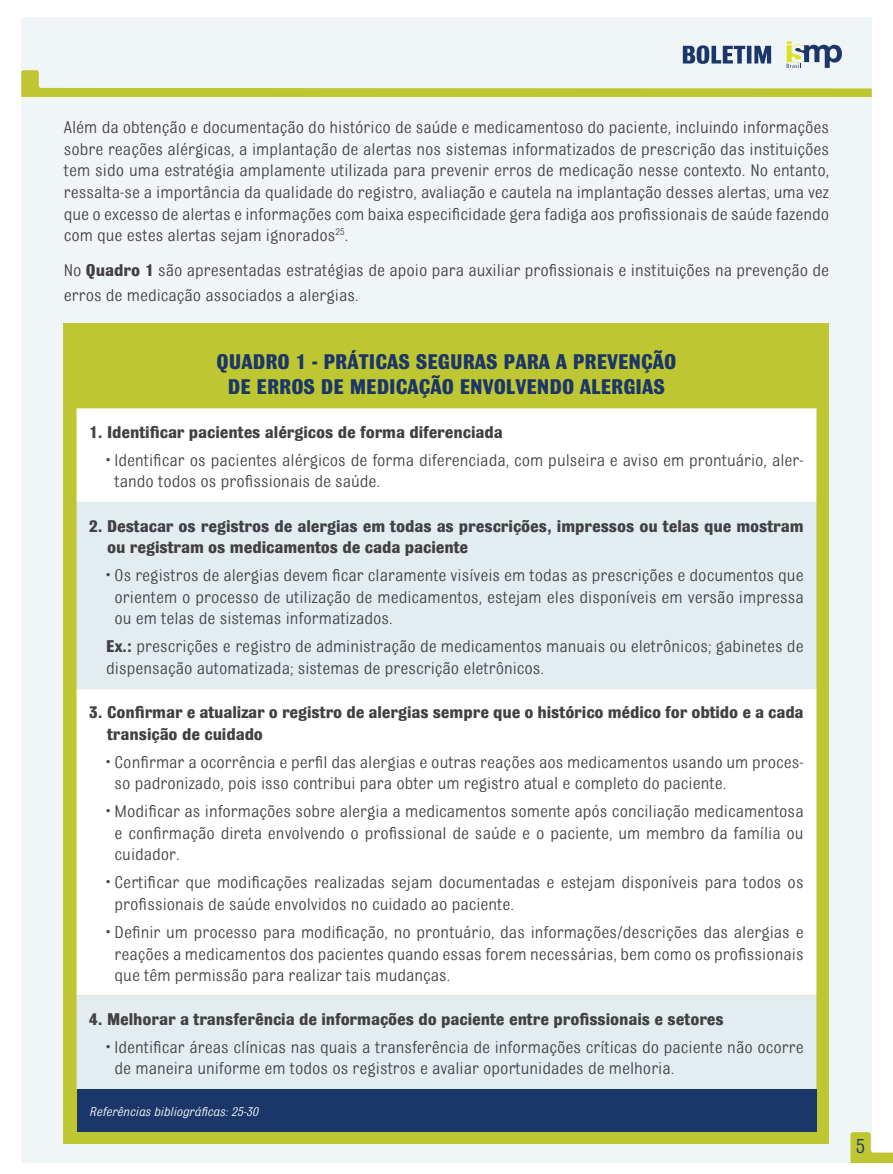
<style>
.page{position:relative;width:893px;height:1174px;background:#fff}
.page>*{position:absolute;margin:0;border:0;box-sizing:border-box;transform-origin:0 0}
.t1{font:700 22.5px "Bulldog";color:#1b3668}
.t2{font:21.6px "Bulldog";color:#1b3668}
.t3{font:18px/21.6px "Bulldog";color:#414042}
.t4{font:700 18px/21.6px "Bulldog";letter-spacing:-.005em;color:#414042}
.t5{font:italic 13.5px "Bulldog";color:#fff}
.s1{font-weight:700}
</style>
<div class="page">
<div style="left:21px;top:18px;width:851px;height:1145px;background:#f0f5f8"></div>
<svg style="left:21px;top:41px;width:851px;height:56px"></svg>
<svg style="left:850px;top:1132px;width:43px;height:31px"></svg>
<div style="left:64px;top:323px;width:765px;height:821px;background:#bec731"></div>
<div style="left:77px;top:408px;width:739px;height:94px;background:#fff"></div>
<svg style="left:77px;top:502px;width:739px;height:587px;background:#f1f5f8"></svg>
<div style="left:77px;top:1089px;width:739px;height:42px;background:#1b3668"></div>
<p class="t3" style="left:64px;top:116px;width:767px;text-align:justify">Além da obtenção e documentação do histórico de saúde e medicamentoso do paciente, incluindo informações sobre reações alérgicas, a implantação de alertas nos sistemas informatizados de prescrição das instituições tem sido uma estratégia amplamente utilizada para prevenir erros de medicação nesse contexto. No entanto, ressalta-se a importância da qualidade do registro, avaliação e cautela na implantação desses alertas, uma vez que o excesso de alertas e informações com baixa especificidade gera fadiga aos profissionais de saúde fazendo com que estes alertas sejam ignorados<sup>25</sup>.</p>
<p class="t3" style="left:64px;top:257px;width:767px;line-height:25.5px">No <span class="s1">Quadro 1</span> são apresentadas estratégias de apoio para auxiliar profissionais e instituições na prevenção de erros de medicação associados a alergias.</p>
<p class="t1" style="left:217px;top:350px;width:25px">Quadro</p>
<p class="t1" style="left:295px;top:350px;width:85px">1 - Práticas</p>
<p class="t1" style="left:416px;top:350px;width:13px">seguras</p>
<p class="t1" style="left:504px;top:350px;width:13px">para</p>
<p class="t1" style="left:556px;top:350px;width:30px">a prevenção</p>
<p class="t1" style="left:228px;top:375px;width:42px">de erros</p>
<p class="t1" style="left:321px;top:375px;width:42px">de medicação</p>
<p class="t1" style="left:460px;top:375px;width:13px">envolvendo</p>
<p class="t1" style="left:580px;top:375px;width:12px">alergias</p>
<p class="t4" style="left:89px;top:421px;width:415px">1. Identificar pacientes alérgicos de forma diferenciada</p>
<p class="t3" style="left:115px;top:449px;width:691px;text-indent:-8px">• Identificar os pacientes alérgicos de forma diferenciada, com pulseira e aviso em prontuário, aler&shy;tando todos os profissionais de saúde.</p>
<p class="t4" style="left:107px;top:515px;width:698px;text-indent:-18px">2. Destacar os registros de alergias em todas as prescrições, impressos ou telas que mostram ou registram os medicamentos de cada paciente</p>
<p class="t3" style="left:115px;top:564px;width:691px;text-align:justify;text-indent:-8px">• Os registros de alergias devem ficar claramente visíveis em todas as prescrições e documentos que orientem o processo de utilização de medicamentos, estejam eles disponíveis em versão impressa ou em telas de sistemas informatizados.</p>
<p class="t3" style="left:106px;top:635px;width:699px"><span class="s1">Ex.:</span> prescrições e registro de administração de medicamentos manuais ou eletrônicos; gabinetes de dispensação automatizada; sistemas de prescrição eletrônicos.</p>
<p class="t4" style="left:107px;top:701px;width:698px;text-indent:-18px">3. Confirmar e atualizar o registro de alergias sempre que o histórico médico for obtido e a cada transição de cuidado</p>
<p class="t3" style="left:115px;top:750px;width:691px;text-indent:-8px">• Confirmar a ocorrência e perfil das alergias e outras reações aos medicamentos usando um proces&shy;so padronizado, pois isso contribui para obter um registro atual e completo do paciente.</p>
<p class="t3" style="left:115px;top:800px;width:691px;text-align:justify;text-indent:-8px">• Modificar as informações sobre alergia a medicamentos somente após conciliação medicamentosa e confirmação direta envolvendo o profissional de saúde e o paciente, um membro da família ou cuidador.</p>
<p class="t3" style="left:115px;top:871px;width:691px;text-indent:-8px">• Certificar que modificações realizadas sejam documentadas e estejam disponíveis para todos os profissionais de saúde envolvidos no cuidado ao paciente.</p>
<p class="t3" style="left:115px;top:921px;width:691px;text-align:justify;text-indent:-8px">• Definir um processo para modificação, no prontuário, das informações/descrições das alergias e reações a medicamentos dos pacientes quando essas forem necessárias, bem como os profissionais que têm permissão para realizar tais mudanças.</p>
<p class="t4" style="left:89px;top:1008px;width:636px">4. Melhorar a transferência de informações do paciente entre profissionais e setores</p>
<p class="t3" style="left:115px;top:1035px;width:691px;text-indent:-8px">• Identificar áreas clínicas nas quais a transferência de informações críticas do paciente não ocorre de maneira uniforme em todos os registros e avaliar oportunidades de melhoria.</p>
<p class="t5" style="left:89px;top:1104px;width:170px">Referências bibliográficas: 25-30</p>
<p class="t2" style="left:856px;top:1135px;width:11px">5</p>
</div>
